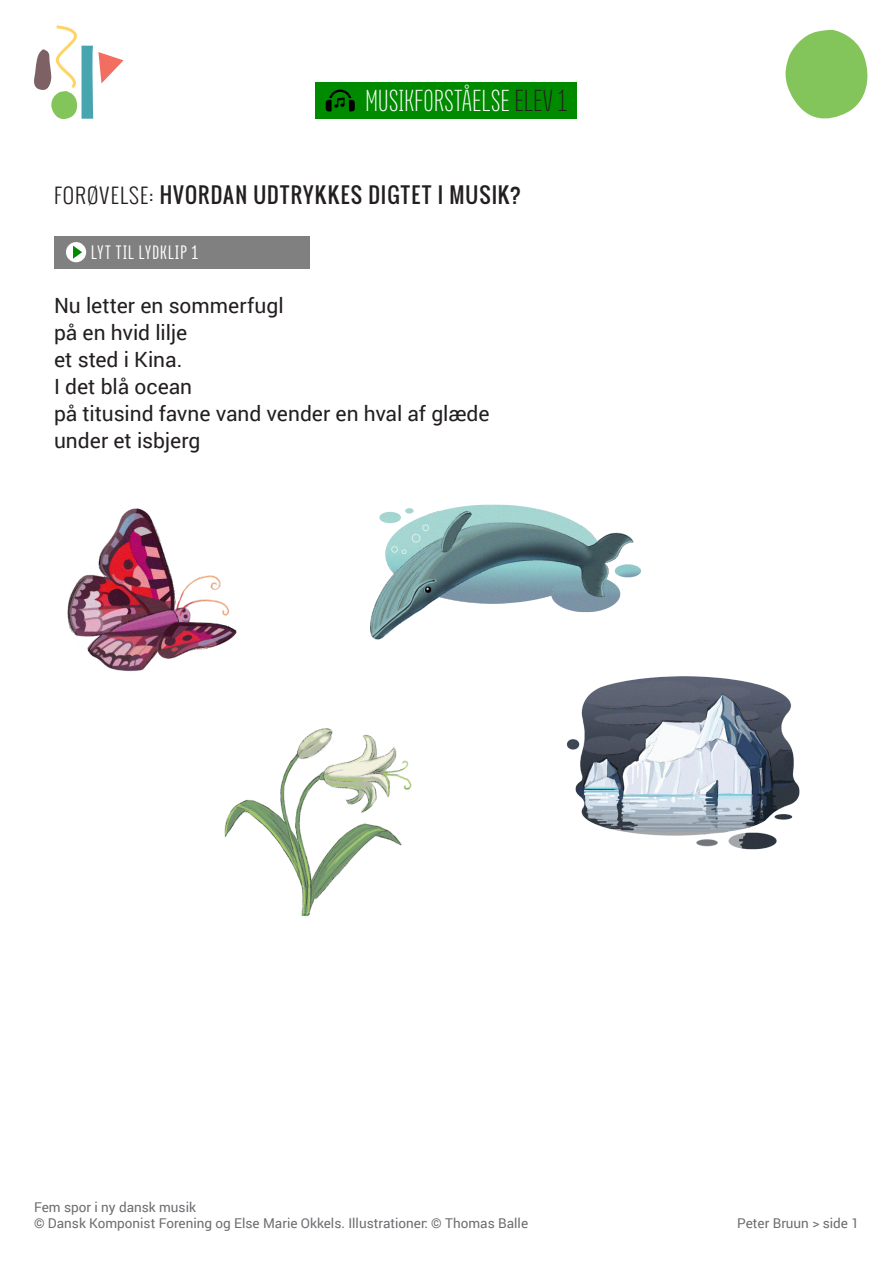
<style>
.page{position:relative;width:893px;height:1263px;background:#fff}
.page>*{position:absolute;margin:0;border:0;box-sizing:border-box;transform-origin:0 0}
.t1{font:33.15px "Titular";letter-spacing:.015em;color:#fff}
.t2{font:21.15px "Titular";letter-spacing:.06em;color:#fff}
.t3{font:21px "Roboto";color:#231f20}
.t4{font:21px "Oswald";letter-spacing:.055em;color:#231f20}
.t5{font:13.5px "Roboto";color:#6c6d70}
.s1{color:#231f20}
.s2{font-weight:300}
</style>
<div class="page">
<svg style="left:34px;top:25px;width:90px;height:94px"></svg>
<svg style="left:785px;top:29px;width:83px;height:90px"></svg>
<div style="left:316px;top:82px;width:261px;height:37px;background:#008a00"></div>
<svg style="left:326px;top:90px;width:29px;height:21px"></svg>
<div style="left:54px;top:236px;width:255px;height:32px;background:#808080"></div>
<div style="left:66px;top:242px;width:20px;height:20px;background:#fff;border-radius:50%"></div>
<svg style="left:73px;top:246px;width:9px;height:13px"></svg>
<img style="left:567px;top:676px;width:233px;height:174px">
<img style="left:67px;top:508px;width:170px;height:164px">
<img style="left:224px;top:728px;width:188px;height:189px">
<img style="left:370px;top:504px;width:327px;height:174px">
<p class="t1" style="left:365px;top:85px;width:203px">MUSIKFORSTÅELSE <span class="s1">ELEV 1</span></p>
<p class="t4" style="left:54px;top:179px;width:469px"><span class="s2">FORØVELSE:</span> HVORDAN UDTRYKKES DIGTET I MUSIK?</p>
<p class="t2" style="left:91px;top:242px;width:108px">LYT TIL LYDKLIP 1</p>
<p class="t3" style="left:54px;top:291px;width:231px">Nu letter en sommerfugl</p>
<p class="t3" style="left:54px;top:318px;width:135px">på en hvid lilje</p>
<p class="t3" style="left:54px;top:345px;width:130px">et sted i Kina.</p>
<p class="t3" style="left:54px;top:372px;width:140px">I det blå ocean</p>
<p class="t3" style="left:54px;top:399px;width:437px">på titusind favne vand vender en hval af glæde</p>
<p class="t3" style="left:54px;top:426px;width:148px">under et isbjerg</p>
<p class="t5" style="left:34px;top:1197px;width:163px">Fem spor i ny dansk musik</p>
<p class="t5" style="left:34px;top:1213px;width:496px">© Dansk Komponist Forening og Else Marie Okkels. Illustrationer: © Thomas Balle</p>
<p class="t5" style="left:737px;top:1213px;width:123px">Peter Bruun &gt; side 1</p>
</div>
